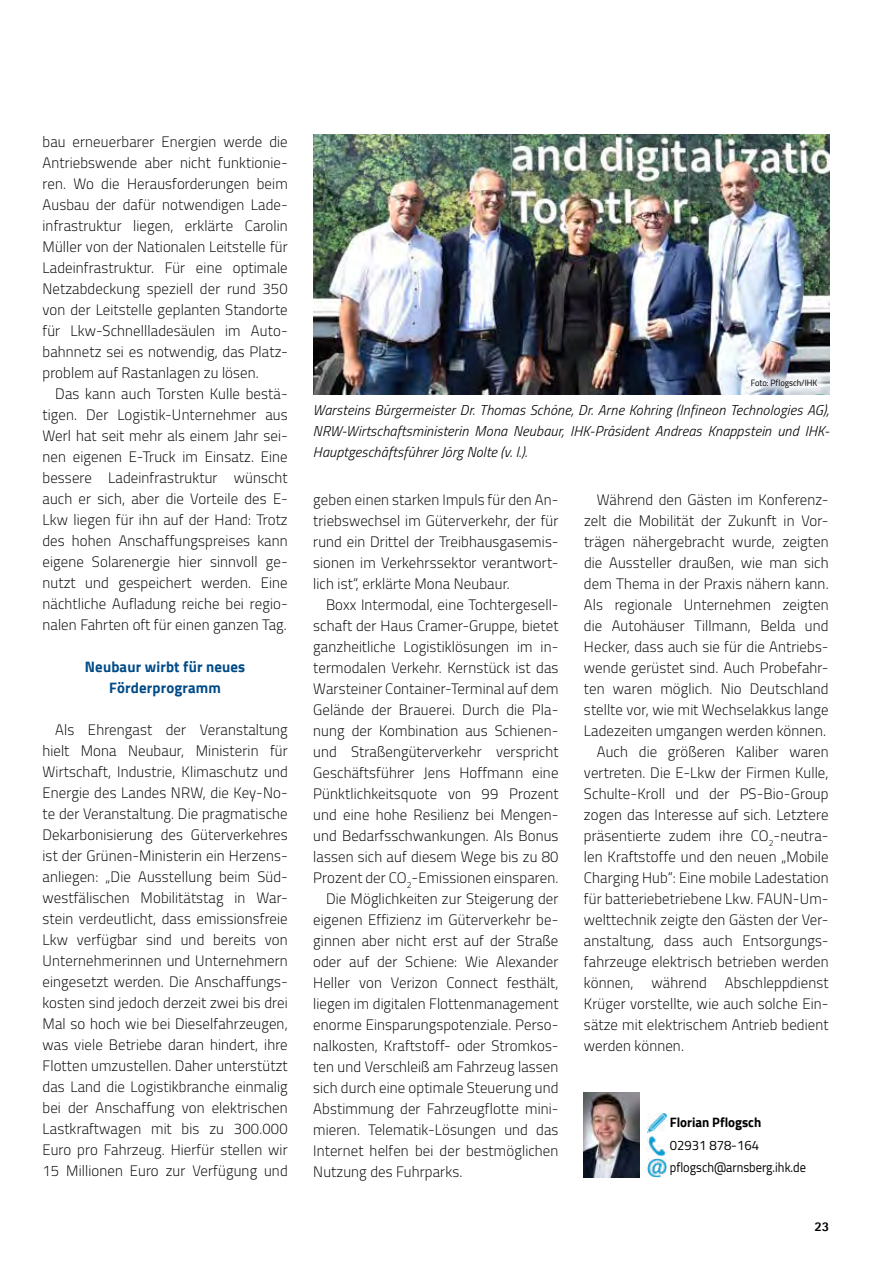
<style>
.page{position:relative;width:893px;height:1263px;background:#fff}
.page>*{position:absolute;margin:0;border:0;box-sizing:border-box;transform-origin:0 0}
.t1{font:300 15px/21px "Cairo";letter-spacing:.01em;color:#000;text-align:justify}
.t2{font:700 15px/21px "Cairo";letter-spacing:.01em;color:#004b88;text-align:center}
.t3{font:italic 300 14.25px/21px "Cairo";letter-spacing:.01em;color:#000;text-align:justify}
.t4{font:13.5px/22.5px "Cairo";color:#000}
.t5{font:700 13.5px "Cairo";color:#000}
.t6{font:800 13.5px "Agfa Rotis Sans Serif";color:#000}
.t7{font:9px "Cairo";color:#000;scale:.94 1}
</style>
<div class="page">
<img style="left:648px;top:1114px;width:19px;height:19px">
<img style="left:648px;top:1136px;width:19px;height:19px">
<img style="left:648px;top:1159px;width:19px;height:19px">
<img style="left:584px;top:1093px;width:55px;height:84px">
<img style="left:313px;top:135px;width:516px;height:259px">
<div style="left:742px;top:369px;width:85px;height:28px;background:#fff;opacity:.75"></div>
<p class="t1" style="left:43px;top:131px;width:247px">bau erneuerbarer Energien werde die Antriebswende aber nicht funktionie&shy;ren. Wo die Herausforderungen beim Ausbau der dafür notwendigen Lade&shy;infrastruktur liegen, erklärte Carolin Müller von der Nationalen Leitstelle für Ladeinfrastruktur. Für eine optimale Netzabdeckung speziell der rund 350 von der Leitstelle geplanten Standorte für Lkw-Schnellladesäulen im Auto&shy;bahnnetz sei es notwendig, das Platz&shy;problem auf Rastanlagen zu lösen.</p>
<p class="t1" style="left:43px;top:383px;width:247px;text-indent:13px">Das kann auch Torsten Kulle bestä&shy;tigen. Der Logistik-Unternehmer aus Werl hat seit mehr als einem Jahr sei&shy;nen eigenen E-Truck im Einsatz. Eine bessere Ladeinfrastruktur wünscht auch er sich, aber die Vorteile des E-Lkw liegen für ihn auf der Hand: Trotz des hohen Anschaffungspreises kann eigene Solarenergie hier sinnvoll ge&shy;nutzt und gespeichert werden. Eine nächtliche Aufladung reiche bei regio&shy;nalen Fahrten oft für einen ganzen Tag.</p>
<p class="t2" style="left:85px;top:656px;width:162px">Neubaur wirbt für neues<br>Förderprogramm</p>
<p class="t1" style="left:43px;top:719px;width:247px;text-indent:13px">Als Ehrengast der Veranstaltung hielt Mona Neubaur, Ministerin für Wirtschaft, Industrie, Klimaschutz und Energie des Landes NRW, die Key-No&shy;te der Veranstaltung. Die pragmatische Dekarbonisierung des Güterverkehres ist der Grünen-Ministerin ein Herzens&shy;anliegen: „Die Ausstellung beim Süd&shy;westfälischen Mobilitätstag in War&shy;stein verdeutlicht, dass emissionsfreie Lkw verfügbar sind und bereits von Unternehmerinnen und Unternehmern eingesetzt werden. Die Anschaffungs&shy;kosten sind jedoch derzeit zwei bis drei Mal so hoch wie bei Dieselfahrzeugen, was viele Betriebe daran hindert, ihre Flotten umzustellen. Daher unterstützt das Land die Logistikbranche einmalig bei der Anschaffung von elektrischen Lastkraftwagen mit bis zu 300.000<br>Euro pro Fahrzeug. Hierfür stellen wir 15 Millionen Euro zur Verfügung und</p>
<p class="t7" style="left:751px;top:375px;width:72px">Foto: Pflogsch/IHK</p>
<p class="t3" style="left:313px;top:399px;width:518px">Warsteins Bürgermeister Dr. Thomas Schöne, Dr. Arne Kohring (Infineon Technologies AG), NRW-Wirtschaftsministerin Mona Neubaur, IHK-Präsident Andreas Knappstein und IHK-Hauptgeschäftsführer Jörg Nolte (v. l.).</p>
<p class="t1" style="left:313px;top:489px;width:247px">geben einen starken Impuls für den An&shy;triebswechsel im Güterverkehr, der für rund ein Drittel der Treibhausgasemis&shy;sionen im Verkehrssektor verantwort&shy;lich ist“, erklärte Mona Neubaur.</p>
<p class="t1" style="left:326px;top:594px;width:234px">Boxx Intermodal, eine Tochtergesell-</p>
<p class="t1" style="left:313px;top:615px;width:247px">schaft der Haus Cramer-Gruppe, bietet</p>
<p class="t1" style="left:313px;top:636px;width:247px">ganzheitliche Logistiklösungen im in-</p>
<p class="t1" style="left:313px;top:657px;width:247px">termodalen Verkehr. Kernstück ist das</p>
<p class="t1" style="left:313px;top:678px;width:247px">Warsteiner Container-Terminal auf dem</p>
<p class="t1" style="left:313px;top:699px;width:247px">Gelände der Brauerei. Durch die Pla-</p>
<p class="t1" style="left:313px;top:720px;width:247px">nung der Kombination aus Schienen-</p>
<p class="t1" style="left:313px;top:741px;width:247px">und Straßengüterverkehr verspricht</p>
<p class="t1" style="left:313px;top:762px;width:247px">Geschäftsführer Jens Hoffmann eine</p>
<p class="t1" style="left:313px;top:783px;width:247px">Pünktlichkeitsquote von 99 Prozent</p>
<p class="t1" style="left:313px;top:804px;width:247px">und eine hohe Resilienz bei Mengen-</p>
<p class="t1" style="left:313px;top:825px;width:247px">und Bedarfsschwankungen. Als Bonus</p>
<p class="t1" style="left:313px;top:846px;width:247px">lassen sich auf diesem Wege bis zu 80</p>
<p class="t1" style="left:313px;top:867px;width:247px">Prozent der CO<sub>2</sub>-Emissionen einsparen.</p>
<p class="t1" style="left:326px;top:888px;width:234px">Die Möglichkeiten zur Steigerung der</p>
<p class="t1" style="left:313px;top:909px;width:247px">eigenen Effizienz im Güterverkehr be-</p>
<p class="t1" style="left:313px;top:930px;width:247px">ginnen aber nicht erst auf der Straße</p>
<p class="t1" style="left:313px;top:951px;width:247px">oder auf der Schiene: Wie Alexander</p>
<p class="t1" style="left:313px;top:972px;width:247px">Heller von Verizon Connect festhält,</p>
<p class="t1" style="left:313px;top:993px;width:247px">liegen im digitalen Flottenmanagement</p>
<p class="t1" style="left:313px;top:1014px;width:247px">enorme Einsparungspotenziale. Perso-</p>
<p class="t1" style="left:313px;top:1035px;width:247px">nalkosten, Kraftstoff- oder Stromkos-</p>
<p class="t1" style="left:313px;top:1056px;width:247px">ten und Verschleiß am Fahrzeug lassen</p>
<p class="t1" style="left:313px;top:1077px;width:247px">sich durch eine optimale Steuerung und</p>
<p class="t1" style="left:313px;top:1098px;width:247px">Abstimmung der Fahrzeugflotte mini-</p>
<p class="t1" style="left:313px;top:1119px;width:247px">mieren. Telematik-Lösungen und das</p>
<p class="t1" style="left:313px;top:1140px;width:247px">Internet helfen bei der bestmöglichen</p>
<p class="t1" style="left:313px;top:1161px;width:151px">Nutzung des Fuhrparks.</p>
<p class="t1" style="left:597px;top:489px;width:233px">Während den Gästen im Konferenz-</p>
<p class="t1" style="left:584px;top:510px;width:246px">zelt die Mobilität der Zukunft in Vor-</p>
<p class="t1" style="left:584px;top:531px;width:246px">trägen nähergebracht wurde, zeigten</p>
<p class="t1" style="left:584px;top:552px;width:246px">die Aussteller draußen, wie man sich</p>
<p class="t1" style="left:584px;top:573px;width:246px">dem Thema in der Praxis nähern kann.</p>
<p class="t1" style="left:584px;top:594px;width:246px">Als regionale Unternehmen zeigten</p>
<p class="t1" style="left:584px;top:615px;width:246px">die Autohäuser Tillmann, Belda und</p>
<p class="t1" style="left:584px;top:636px;width:246px">Hecker, dass auch sie für die Antriebs-</p>
<p class="t1" style="left:584px;top:657px;width:246px">wende gerüstet sind. Auch Probefahr-</p>
<p class="t1" style="left:584px;top:678px;width:246px">ten waren möglich. Nio Deutschland</p>
<p class="t1" style="left:584px;top:699px;width:246px">stellte vor, wie mit Wechselakkus lange</p>
<p class="t1" style="left:584px;top:720px;width:244px">Ladezeiten umgangen werden können.</p>
<p class="t1" style="left:597px;top:741px;width:233px">Auch die größeren Kaliber waren</p>
<p class="t1" style="left:584px;top:762px;width:246px">vertreten. Die E-Lkw der Firmen Kulle,</p>
<p class="t1" style="left:584px;top:783px;width:246px">Schulte-Kroll und der PS-Bio-Group</p>
<p class="t1" style="left:584px;top:804px;width:246px">zogen das Interesse auf sich. Letztere</p>
<p class="t1" style="left:584px;top:825px;width:246px">präsentierte zudem ihre CO<sub>2</sub>-neutra-</p>
<p class="t1" style="left:584px;top:846px;width:246px">len Kraftstoffe und den neuen „Mobile</p>
<p class="t1" style="left:584px;top:867px;width:246px">Charging Hub“: Eine mobile Ladestation</p>
<p class="t1" style="left:584px;top:888px;width:246px">für batteriebetriebene Lkw. FAUN-Um-</p>
<p class="t1" style="left:584px;top:909px;width:246px">welttechnik zeigte den Gästen der Ver-</p>
<p class="t1" style="left:584px;top:930px;width:246px">anstaltung, dass auch Entsorgungs-</p>
<p class="t1" style="left:584px;top:951px;width:246px">fahrzeuge elektrisch betrieben werden</p>
<p class="t1" style="left:584px;top:972px;width:246px">können, während Abschleppdienst</p>
<p class="t1" style="left:584px;top:993px;width:246px">Krüger vorstellte, wie auch solche Ein-</p>
<p class="t1" style="left:584px;top:1014px;width:246px">sätze mit elektrischem Antrieb bedient</p>
<p class="t1" style="left:584px;top:1035px;width:101px">werden können.</p>
<p class="t5" style="left:670px;top:1115px;width:93px">Florian Pflogsch</p>
<p class="t4" style="left:670px;top:1134px;width:138px">02931 878-164 pflogsch@arnsberg.ihk.de</p>
<p class="t6" style="left:814px;top:1218px;width:16px">23</p>
</div>
